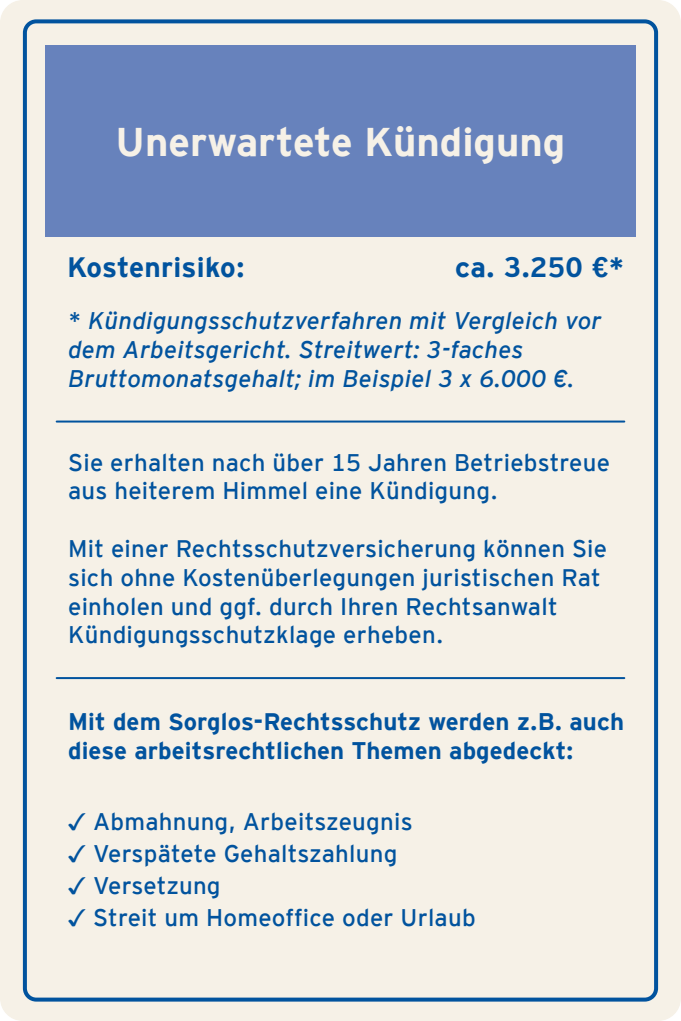
<style>
.page{position:relative;width:681px;height:1021px;background:#fff}
.page>*{position:absolute;margin:0;border:0;box-sizing:border-box;transform-origin:0 0}
.t1{font:700 40px "CC Interstate";color:#f6f1e7}
.t2{font:700 28px "CC Interstate";letter-spacing:.01em;color:#01539e}
.t3{font:24px/28.8px "CC Interstate";letter-spacing:.01em;color:#01539e}
.t4{font:italic 24px/28.8px "CC Interstate";letter-spacing:.01em;color:#01539e}
.t5{font:700 24px/28.8px "CC Interstate";letter-spacing:.005em;color:#01539e}
.s1{font-family:"Arial Unicode MS"}
</style>
<div class="page">
<div style="left:0;top:0;width:680px;height:1020px;background:#f6f1e7;border-radius:23px"></div>
<div style="left:23px;top:19px;width:634px;height:982px;border:4px solid #01539e;border-radius:11px"></div>
<div style="left:45px;top:45px;width:590px;height:192px;background:#6782bc"></div>
<hr style="left:57px;top:420px;width:567px;height:2px;background:#01539e">
<hr style="left:57px;top:677px;width:567px;height:2px;background:#01539e">
<h1 class="t1" style="left:115px;top:120px;width:451px">Unerwartete Kündigung</h1>
<p class="t2" style="left:67px;top:251px;width:179px">Kostenrisiko:</p>
<p class="t2" style="left:455px;top:251px;width:169px">ca. 3.250 €*</p>
<p class="t4" style="left:68px;top:306px;width:534px">* Kündigungsschutzverfahren mit Vergleich vor dem Arbeitsgericht. Streitwert: 3-faches<br>Bruttomonatsgehalt; im Beispiel 3 x 6.000 €.</p>
<p class="t3" style="left:68px;top:447px;width:543px">Sie erhalten nach über 15 Jahren Betriebstreue aus heiterem Himmel eine Kündigung.</p>
<p class="t3" style="left:68px;top:534px;width:540px">Mit einer Rechtsschutzversicherung können Sie sich ohne Kostenüberlegungen juristischen Rat einholen und ggf. durch Ihren Rechtsanwalt Kündigungsschutzklage erheben.</p>
<p class="t5" style="left:68px;top:707px;width:557px">Mit dem Sorglos-Rechtsschutz werden z.B. auch diese arbeitsrechtlichen Themen abgedeckt:</p>
<p class="t3" style="left:68px;top:806px;width:346px"><span class="s1">✓</span> Abmahnung, Arbeitszeugnis</p>
<p class="t3" style="left:68px;top:838px;width:330px"><span class="s1">✓</span> Verspätete Gehaltszahlung</p>
<p class="t3" style="left:68px;top:870px;width:154px"><span class="s1">✓</span> Versetzung</p>
<p class="t3" style="left:68px;top:902px;width:409px"><span class="s1">✓</span> Streit um Homeoffice oder Urlaub</p>
</div>
